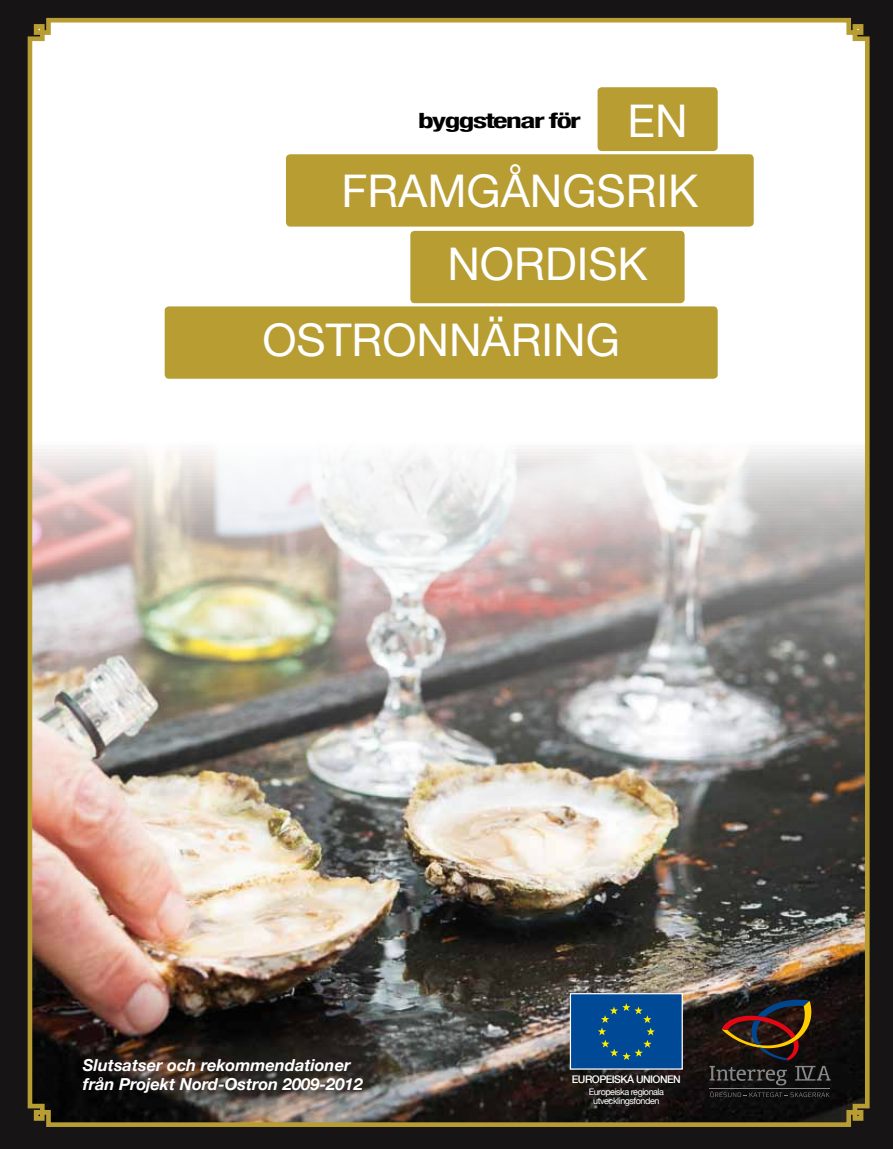
<style>
.page{position:relative;width:893px;height:1149px;background:#fff}
.page>*{position:absolute;margin:0;border:0;box-sizing:border-box;transform-origin:0 0}
.t1{font:45px "Helvetica Neue";color:#fff}
.t2{font:700 condensed 21px "Helvetica Neue";letter-spacing:-.05em;color:#000;scale:1.5 1}
.t3{font:italic 700 16.5px/19.8px "Helvetica Neue";color:#fff}
.t4{font:500 10.5px "Helvetica Neue";letter-spacing:-.05em;color:#fff}
.t5{font:9px/9px "Helvetica Neue";letter-spacing:-.05em;color:#fff;text-align:center}
.s1{font-weight:400;font-stretch:normal;font-size:45px;color:#fff}
</style>
<div class="page">
<div style="left:0;top:0;width:893px;height:1148px;background:#161415"></div>
<img style="left:27px;top:17px;width:843px;height:1110px">
<div style="left:570px;top:993px;width:112px;height:75px;background:#004996"></div>
<div style="left:570px;top:992px;width:113px;height:77px;border:1px solid #fff"></div>
<svg style="left:598px;top:1003px;width:57px;height:56px"></svg>
<svg style="left:710px;top:999px;width:120px;height:97px"></svg>
<div style="left:598px;top:87px;width:120px;height:64px;background:#b89d33;border-radius:4px"></div>
<div style="left:286px;top:154px;width:468px;height:72px;background:#b89d33;border-radius:4px"></div>
<div style="left:410px;top:231px;width:275px;height:72px;background:#b89d33;border-radius:4px"></div>
<div style="left:165px;top:306px;width:553px;height:72px;background:#b89d33;border-radius:4px"></div>
<p class="t2" style="left:418px;top:108px;width:181px">byggstenar för <span class="s1">EN</span></p>
<h1 class="t1" style="left:342px;top:164px;width:358px">FRAMGÅNGSRIK</h1>
<h1 class="t1" style="left:447px;top:237px;width:202px">NORDISK</h1>
<h1 class="t1" style="left:262px;top:312px;width:359px">OSTRONNÄRING</h1>
<p class="t3" style="left:83px;top:1054px;width:282px">Slutsatser och rekommendationer från Projekt Nord-Ostron 2009-2012</p>
<p class="t4" style="left:572px;top:1073px;width:110px">EUROPEISKA UNIONEN</p>
<p class="t5" style="left:589px;top:1087px;width:77px">Europeiska regionala utvecklingsfonden</p>
</div>
